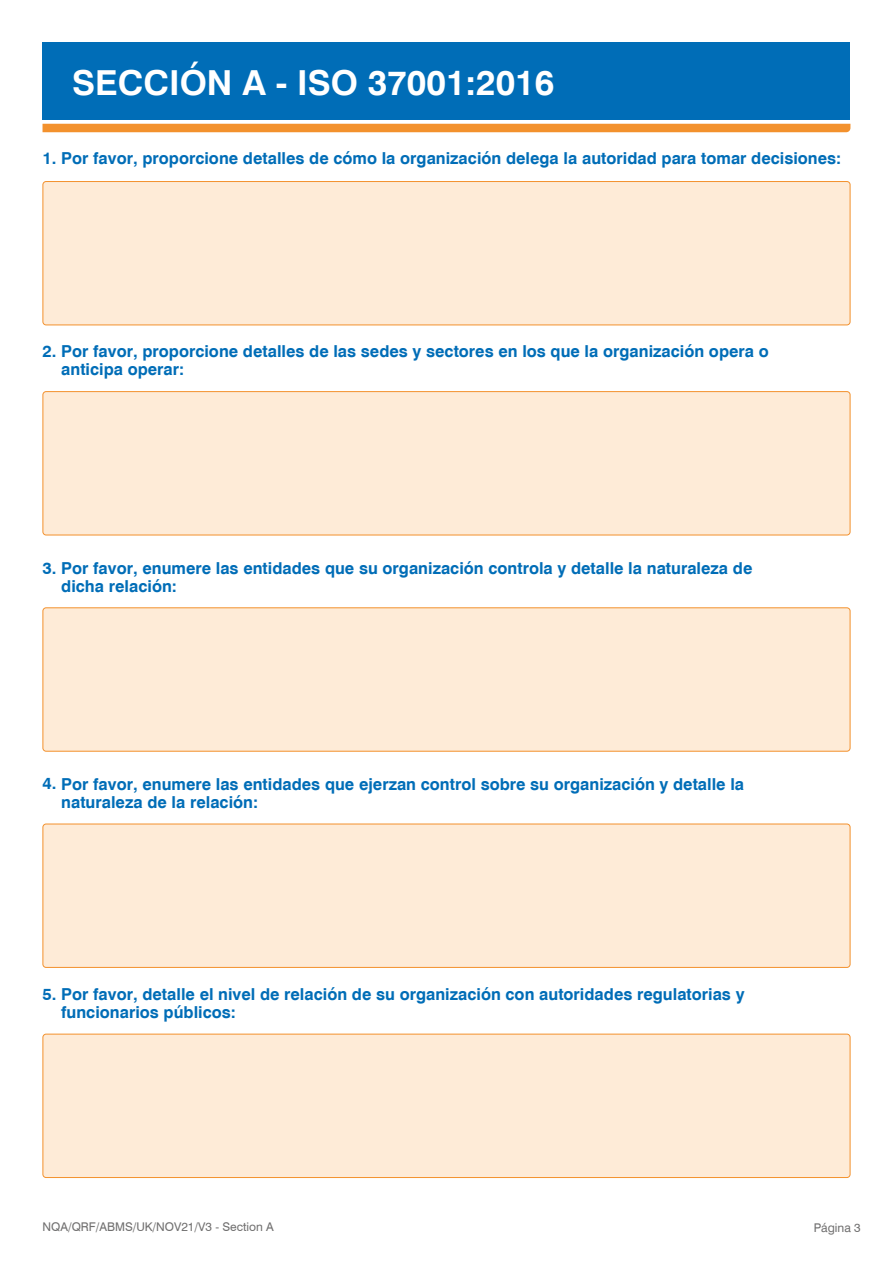
<style>
.page{position:relative;width:893px;height:1263px;background:#fff}
.page>*{position:absolute;margin:0;border:0;box-sizing:border-box;transform-origin:0 0}
.t1{font:700 34.5px "Swiss 721 BT";color:#fff}
.t2{font:700 16.5px/18px "Swiss 721 BT";color:#006db7}
.t3{font:12px "Swiss 721 BT";color:#706f6f}
</style>
<div class="page">
<div style="left:43px;top:124px;width:807px;height:8px;background:#f3912d"></div>
<div style="left:43px;top:43px;width:807px;height:77px;background:#006db7"></div>
<div style="left:43px;top:182px;width:807px;height:143px;background:#feebd7;border-radius:3px"></div>
<div style="left:43px;top:181px;width:807px;height:144px;border:1px solid #f3912d;border-radius:3px"></div>
<div style="left:43px;top:392px;width:807px;height:143px;background:#feebd7;border-radius:3px"></div>
<div style="left:43px;top:391px;width:807px;height:144px;border:1px solid #f3912d;border-radius:3px"></div>
<div style="left:43px;top:608px;width:807px;height:143px;background:#feebd7;border-radius:3px"></div>
<div style="left:43px;top:607px;width:807px;height:144px;border:1px solid #f3912d;border-radius:3px"></div>
<div style="left:43px;top:824px;width:807px;height:143px;background:#feebd7;border-radius:3px"></div>
<div style="left:43px;top:824px;width:807px;height:144px;border:1px solid #f3912d;border-radius:3px"></div>
<div style="left:43px;top:1034px;width:807px;height:143px;background:#feebd7;border-radius:3px"></div>
<div style="left:43px;top:1034px;width:807px;height:144px;border:1px solid #f3912d;border-radius:3px"></div>
<h1 class="t1" style="left:72px;top:62px;width:484px">SECCIÓN A - ISO 37001:2016</h1>
<p class="t2" style="left:43px;top:149px;width:800px">1. Por favor, proporcione detalles de cómo la organización delega la autoridad para tomar decisiones:</p>
<p class="t2" style="left:61px;top:342px;width:709px;text-indent:-19px">2. Por favor, proporcione detalles de las sedes y sectores en los que la organización opera o anticipa operar:</p>
<p class="t2" style="left:61px;top:559px;width:693px;text-indent:-19px">3. Por favor, enumere las entidades que su organización controla y detalle la naturaleza de dicha relación:</p>
<p class="t2" style="left:61px;top:775px;width:684px;text-indent:-19px">4. Por favor, enumere las entidades que ejerzan control sobre su organización y detalle la naturaleza de la relación:</p>
<p class="t2" style="left:61px;top:985px;width:685px;text-indent:-19px">5. Por favor, detalle el nivel de relación de su organización con autoridades regulatorias y funcionarios públicos:</p>
<p class="t3" style="left:43px;top:1219px;width:233px">NQA/QRF/ABMS/UK/NOV21/V3 - Section A</p>
<p class="t3" style="left:814px;top:1220px;width:49px">Página 3</p>
</div>
